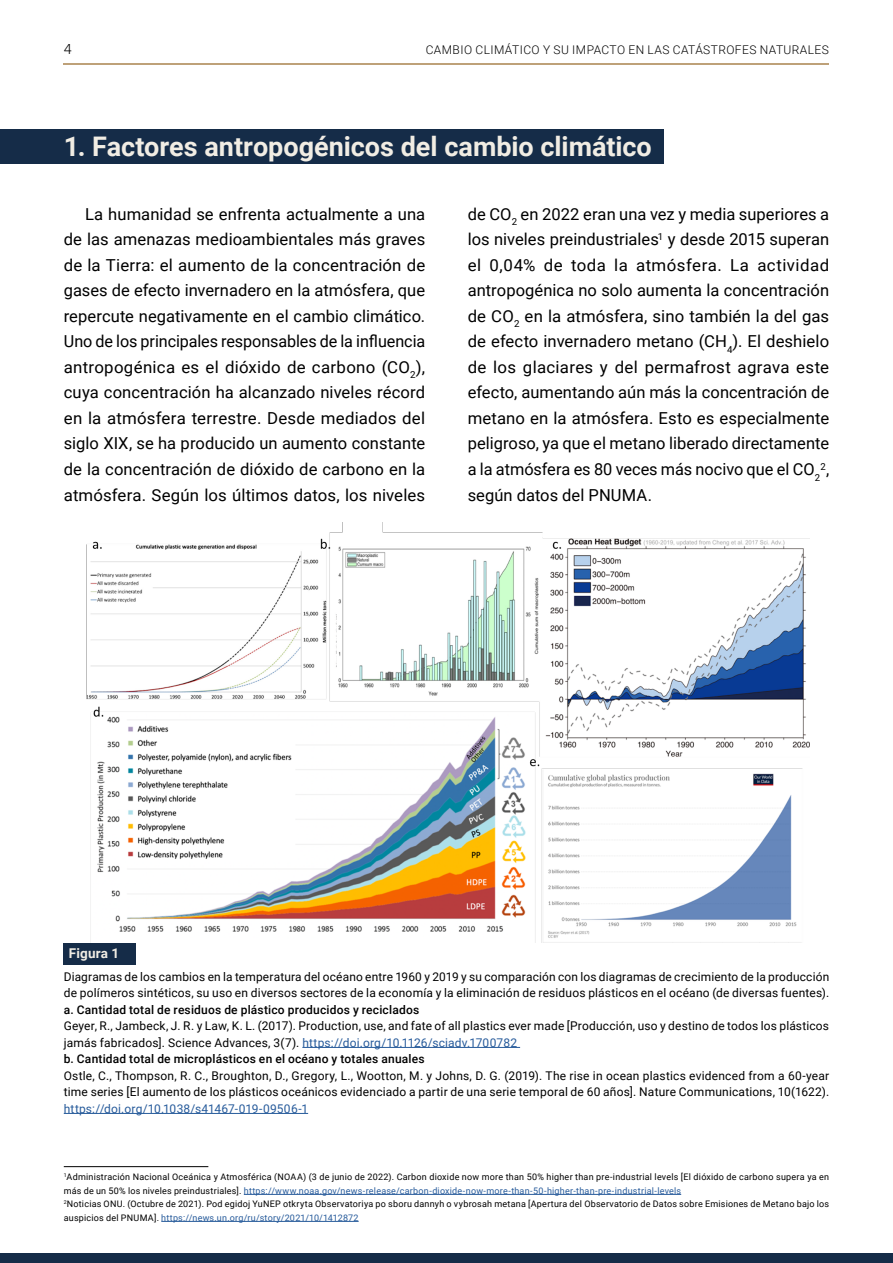
<style>
.page{position:relative;width:893px;height:1263px;background:#fff}
.page>*{position:absolute;margin:0;border:0;box-sizing:border-box;transform-origin:0 0}
.t1{font:700 27px "Roboto";color:#f1ede4}
.t2{font:16.5px/25.5px "Roboto";letter-spacing:.005em;color:#000;text-align:justify}
.t3{font:300 15px "Proxima Nova";color:#000}
.t4{font:700 13.5px "Roboto";letter-spacing:.015em;color:#f1ede4}
.t5{font:12px/16.5px "Roboto";letter-spacing:.015em;color:#000}
.t6{font:500 12px "Roboto";letter-spacing:.015em;color:#000}
.t7{font:300 12px "Roboto";letter-spacing:.035em;color:#000}
.t8{font:12px "Roboto";letter-spacing:.015em;color:#275b9b}
.t9{font:9.6px "Roboto";color:#000}
.t10{font:9px/13.5px "Roboto";letter-spacing:.025em;color:#000}
.s1{font-size:16.5px}
.s2{color:#275b9b}
.s3{font-weight:500}
</style>
<div class="page">
<hr style="left:64px;top:63px;width:765px;height:2px;background:#bea179">
<div style="left:0;top:1253px;width:893px;height:10px;background:#152c48"></div>
<div style="left:0;top:129px;width:663px;height:35px;background:#152c48"></div>
<hr style="left:64px;top:1166px;width:144px;height:1px;background:#000">
<hr style="left:244px;top:1194px;width:437px;height:1px;background:#275b9b">
<hr style="left:161px;top:1221px;width:198px;height:1px;background:#275b9b">
<img style="left:86px;top:522px;width:723px;height:420px">
<div style="left:541px;top:623px;width:7px;height:51px;background:#fff"></div>
<div style="left:64px;top:944px;width:72px;height:21px;background:#152c48"></div>
<hr style="left:302px;top:1047px;width:218px;height:1px;background:#275b9b">
<hr style="left:64px;top:1113px;width:244px;height:1px;background:#275b9b">
<p class="t3" style="left:64px;top:38px;width:10px">4</p>
<p class="t7" style="left:426px;top:41px;width:405px">CAMBIO CLIMÁTICO Y SU IMPACTO EN LAS CATÁSTROFES NATURALES</p>
<h1 class="t1" style="left:64px;top:128px;width:589px">1. Factores antropogénicos del cambio climático</h1>
<p class="t2" style="left:64px;top:201px;width:363px;text-indent:21px">La humanidad se enfrenta actualmente a una de las amenazas medioambientales más graves de la Tierra: el aumento de la concentración de gases de efecto invernadero en la atmósfera, que repercute negativamente en el cambio climático.<br>Uno de los principales responsables de la influencia antropogénica es el dióxido de carbono (CO<sub>2</sub>), cuya concentración ha alcanzado niveles récord en la atmósfera terrestre. Desde mediados del siglo XIX, se ha producido un aumento constante de la concentración de dióxido de carbono en la atmósfera. Según los últimos datos, los niveles</p>
<p class="t2" style="left:468px;top:201px;width:363px">de CO<sub>2</sub> en 2022 eran una vez y media superiores a los niveles preindustriales<sup>1</sup> y desde 2015 superan el 0,04% de toda la atmósfera. La actividad antropogénica no solo aumenta la concentración de CO<sub>2</sub> en la atmósfera, sino también la del gas de efecto invernadero metano (CH<sub>4</sub>). El deshielo de los glaciares y del permafrost agrava este efecto, aumentando aún más la concentración de metano en la atmósfera. Esto es especialmente peligroso, ya que el metano liberado directamente a la atmósfera es 80 veces más nocivo que el CO<sub>2</sub></p>
<p class="t9" style="left:820px;top:459px;width:10px">2<span class="s1">,</span></p>
<p class="t2" style="left:468px;top:481px;width:186px">según datos del PNUMA.</p>
<p class="t4" style="left:69px;top:944px;width:52px">Figura 1</p>
<p class="t5" style="left:64px;top:967px;width:767px">Diagramas de los cambios en la temperatura del océano entre 1960 y 2019 y su comparación con los diagramas de crecimiento de la producción de polímeros sintéticos, su uso en diversos sectores de la economía y la eliminación de residuos plásticos en el océano (de diversas fuentes).</p>
<p class="t6" style="left:64px;top:1001px;width:357px">a. Cantidad total de residuos de plástico producidos y reciclados</p>
<p class="t5" style="left:64px;top:1017px;width:767px">Geyer, R., Jambeck, J. R. y Law, K. L. (2017). Production, use, and fate of all plastics ever made [Producción, uso y destino de todos los plásticos jamás fabricados]. Science Advances, 3(7). <span class="s2">https://doi.org/10.1126/sciadv.1700782<br></span><span class="s3">b. Cantidad total de microplásticos en el océano y totales anuales</span></p>
<p class="t5" style="left:64px;top:1066px;width:767px">Ostle, C., Thompson, R. C., Broughton, D., Gregory, L., Wootton, M. y Johns, D. G. (2019). The rise in ocean plastics evidenced from a 60-year time series [El aumento de los plásticos oceánicos evidenciado a partir de una serie temporal de 60 años]. Nature Communications, 10(1622).</p>
<p class="t8" style="left:64px;top:1100px;width:246px">https://doi.org/10.1038/s41467-019-09506-1</p>
<p class="t10" style="left:64px;top:1170px;width:767px"><sup>1</sup>Administración Nacional Oceánica y Atmosférica (NOAA) (3 de junio de 2022). Carbon dioxide now more than 50% higher than pre-industrial levels [El dióxido de carbono supera ya en más de un 50% los niveles preindustriales]. <span class="s2">https://www.noaa.gov/news-release/carbon-dioxide-now-more-than-50-higher-than-pre-industrial-levels<br></span><sup>2</sup>Noticias ONU. (Octubre de 2021). Pod egidoj YuNEP otkryta Observatoriya po sboru dannyh o vybrosah metana [Apertura del Observatorio de Datos sobre Emisiones de Metano bajo los auspicios del PNUMA]. <span class="s2">https://news.un.org/ru/story/2021/10/1412872</span></p>
</div>
